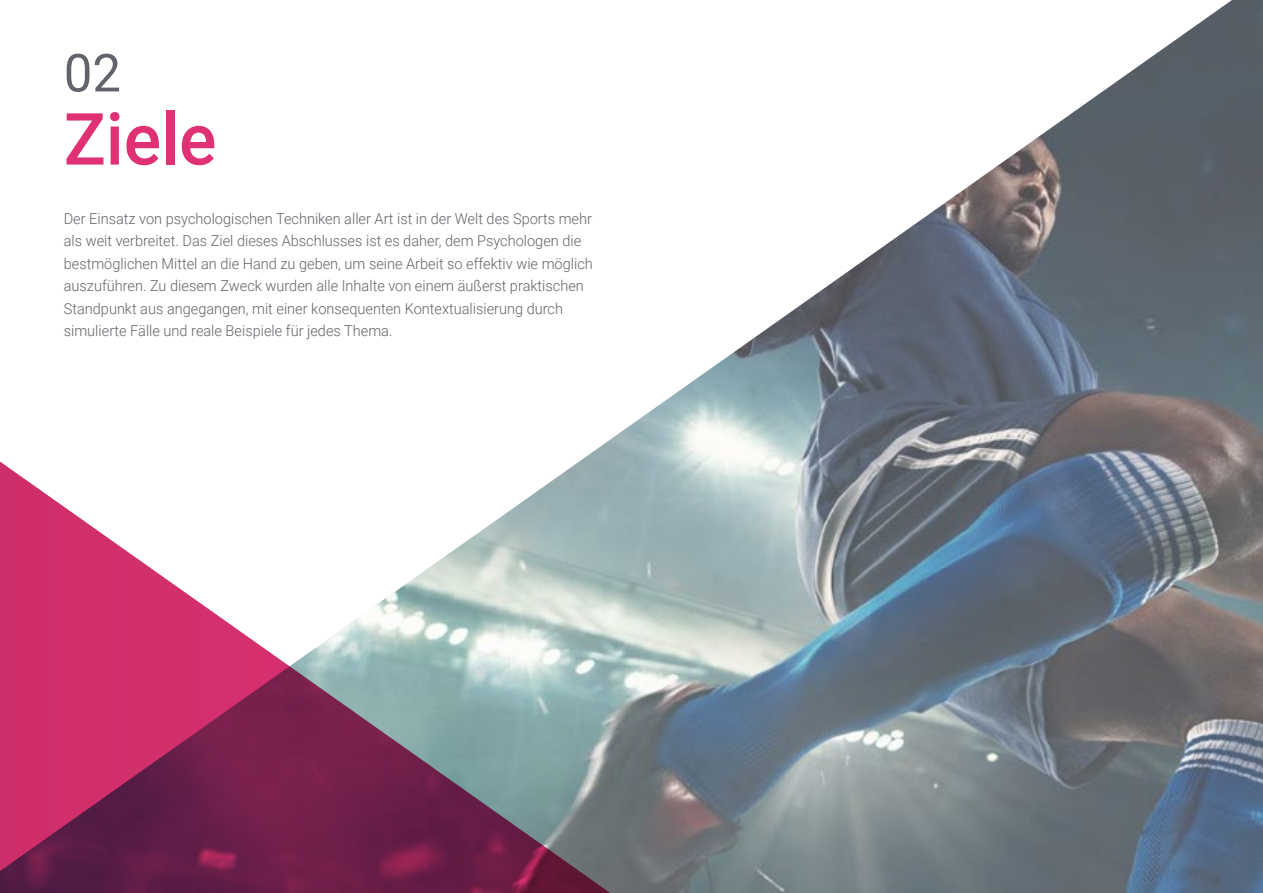
<style>
.page{position:relative;width:1263px;height:893px;background:#fff}
.page>*{position:absolute;margin:0;border:0;box-sizing:border-box;transform-origin:0 0}
.t1{font:500 72px "Roboto";color:#df3174}
.t2{font:52.5px "Roboto";color:#61646a}
.t3{font:300 15px/22.5px "Roboto";color:#61646a}
</style>
<div class="page">
<img style="left:601px;top:0;width:662px;height:893px">
<svg style="left:0;top:446px;width:640px;height:447px"></svg>
<h2 class="t2" style="left:64px;top:36px;width:59px">02</h2>
<h1 class="t1" style="left:64px;top:89px;width:154px">Ziele</h1>
<p class="t3" style="left:64px;top:207px;width:530px">Der Einsatz von psychologischen Techniken aller Art ist in der Welt des Sports mehr als weit verbreitet. Das Ziel dieses Abschlusses ist es daher, dem Psychologen die bestmöglichen Mittel an die Hand zu geben, um seine Arbeit so effektiv wie möglich auszuführen. Zu diesem Zweck wurden alle Inhalte von einem äußerst praktischen Standpunkt aus angegangen, mit einer konsequenten Kontextualisierung durch simulierte Fälle und reale Beispiele für jedes Thema.</p>
</div>
